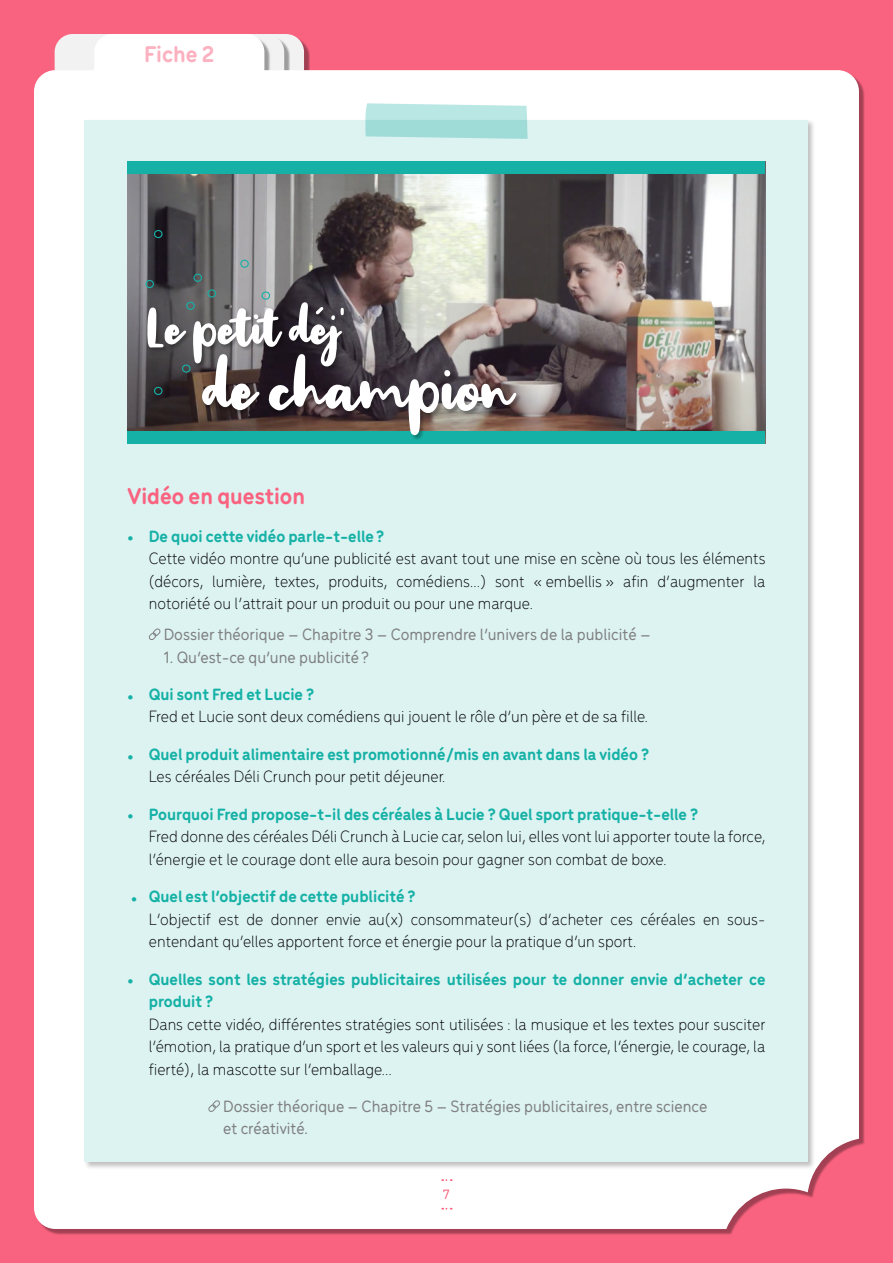
<style>
.page{position:relative;width:893px;height:1263px;background:#fa6380}
.page>*{position:absolute;margin:0;border:0;box-sizing:border-box;transform-origin:0 0}
.t1{font:70.5px "Big Snow";color:#fff}
.t2{font:53.25px "Big Snow";color:#fff}
.t3{font:700 24px "Menco";color:#fa6380}
.t4{font:700 24px "Menco";color:#fcb1c0}
.t5{font:300 17.25px/22.5px "Menco";color:#000}
.t6{font:700 17.25px/22.5px "Menco";color:#16b1a6}
.t7{font:500 17.25px/22.5px "Menco";color:#808080}
.t8{font:500 14.25px "Menco";color:#fa6380}
.s1{font-weight:900;color:#16b1a6}
.s2{font-weight:700;color:#16b1a6}
.s3{font-weight:900}
.s4{font-weight:300;color:#000}
</style>
<div class="page">
<div style="left:55px;top:34px;width:170px;height:72px;background:#f2f2f2;border-radius:18px"></div>
<svg style="left:134px;top:34px;width:170px;height:72px"></svg>
<div style="left:97px;top:37px;width:174px;height:76px;background:#000;opacity:.35"></div>
<div style="left:94px;top:34px;width:170px;height:72px;background:#fff;border-radius:18px"></div>
<div style="left:34px;top:70px;width:825px;height:1159px;background:#fff"></div>
<svg style="left:442px;top:1179px;width:10px;height:2px"></svg>
<div style="left:83px;top:119px;width:733px;height:1051px;background:#000;opacity:.25"></div>
<div style="left:85px;top:121px;width:723px;height:1041px;background:#dcf3f2"></div>
<svg style="left:149px;top:628px;width:12px;height:12px"></svg>
<svg style="left:208px;top:1100px;width:12px;height:12px"></svg>
<svg style="left:365px;top:103px;width:163px;height:36px;background:#b1e3df"></svg>
<img style="left:128px;top:174px;width:637px;height:257px">
<div style="left:128px;top:162px;width:637px;height:12px;background:#16b1a6"></div>
<div style="left:128px;top:431px;width:637px;height:13px;background:#16b1a6"></div>
<div style="left:146px;top:302px;width:204px;height:70px;background:#000;opacity:.3"></div>
<div style="left:201px;top:353px;width:320px;height:87px;background:#000;opacity:.3"></div>
<div style="left:186px;top:302px;width:9px;height:8px;border:1px solid #16b1a6;border-radius:50%"></div>
<div style="left:145px;top:280px;width:9px;height:8px;border:1px solid #16b1a6;border-radius:50%"></div>
<div style="left:182px;top:364px;width:9px;height:9px;border:1px solid #16b1a6;border-radius:50%"></div>
<div style="left:154px;top:230px;width:9px;height:8px;border:1px solid #16b1a6;border-radius:50%"></div>
<div style="left:207px;top:289px;width:9px;height:9px;border:1px solid #16b1a6;border-radius:50%"></div>
<div style="left:261px;top:291px;width:9px;height:9px;border:1px solid #16b1a6;border-radius:50%"></div>
<div style="left:193px;top:274px;width:9px;height:8px;border:1px solid #16b1a6;border-radius:50%"></div>
<div style="left:240px;top:260px;width:9px;height:8px;border:1px solid #16b1a6;border-radius:50%"></div>
<div style="left:154px;top:387px;width:9px;height:8px;border:1px solid #16b1a6;border-radius:50%"></div>
<h3 class="t4" style="left:144px;top:36px;width:72px">Fiche 2</h3>
<h2 class="t2" style="left:147px;top:296px;width:200px">Le petit déj’</h2>
<h1 class="t1" style="left:203px;top:346px;width:312px">de champion</h1>
<h3 class="t3" style="left:128px;top:479px;width:179px">Vidéo en question</h3>
<p class="t5" style="left:149px;top:524px;width:618px;text-indent:-21px"><span class="s1">•</span> <span class="s2">De quoi cette vidéo parle-t-elle ?<br></span>Cette vidéo montre qu’une publicité est avant tout une mise en scène où tous les éléments (décors, lumière, textes, produits, comédiens…) sont « embellis » afin d’augmenter la notoriété ou l’attrait pour un produit ou pour une marque.</p>
<p class="t7" style="left:164px;top:622px;width:489px">Dossier théorique – Chapitre 3 – Comprendre l’univers de la publicité –</p>
<p class="t7" style="left:164px;top:645px;width:207px">1. Qu’est-ce qu’une publicité ?</p>
<p class="t5" style="left:149px;top:682px;width:501px;text-indent:-21px"><span class="s1">•</span> <span class="s2">Qui sont Fred et Lucie ?<br></span>Fred et Lucie sont deux comédiens qui jouent le rôle d’un père et de sa fille.</p>
<p class="t6" style="left:149px;top:742px;width:502px;text-indent:-21px"><span class="s3">•</span> Quel produit alimentaire est promotionné/mis en avant dans la vidéo ?<br><span class="s4">Les céréales Déli Crunch pour petit déjeuner.</span></p>
<p class="t5" style="left:149px;top:802px;width:618px;text-indent:-21px"><span class="s1">•</span> <span class="s2">Pourquoi Fred propose-t-il des céréales à Lucie ? Quel sport pratique-t-elle ?<br></span>Fred donne des céréales Déli Crunch à Lucie car, selon lui, elles vont lui apporter toute la force, l’énergie et le courage dont elle aura besoin pour gagner son combat de boxe.</p>
<p class="t5" style="left:149px;top:884px;width:618px;text-indent:-18px"><span class="s1">•</span> <span class="s2">Quel est l’objectif de cette publicité ?<br></span>L’objectif est de donner envie au(x) consommateur(s) d’acheter ces céréales en sous&shy;entendant qu’elles apportent force et énergie pour la pratique d’un sport.</p>
<p class="t6" style="left:149px;top:966px;width:618px;text-indent:-21px"><span class="s3">•</span> Quelles sont les stratégies publicitaires utilisées pour te donner envie d’acheter ce produit ?</p>
<p class="t5" style="left:149px;top:1011px;width:618px;text-align:justify">Dans cette vidéo, différentes stratégies sont utilisées : la musique et les textes pour susciter l’émotion, la pratique d’un sport et les valeurs qui y sont liées (la force, l’énergie, le courage, la fierté), la mascotte sur l’emballage…</p>
<p class="t7" style="left:223px;top:1094px;width:486px">Dossier théorique – Chapitre 5 – Stratégies publicitaires, entre science et créativité.</p>
<p class="t8" style="left:443px;top:1184px;width:9px">7</p>
</div>
